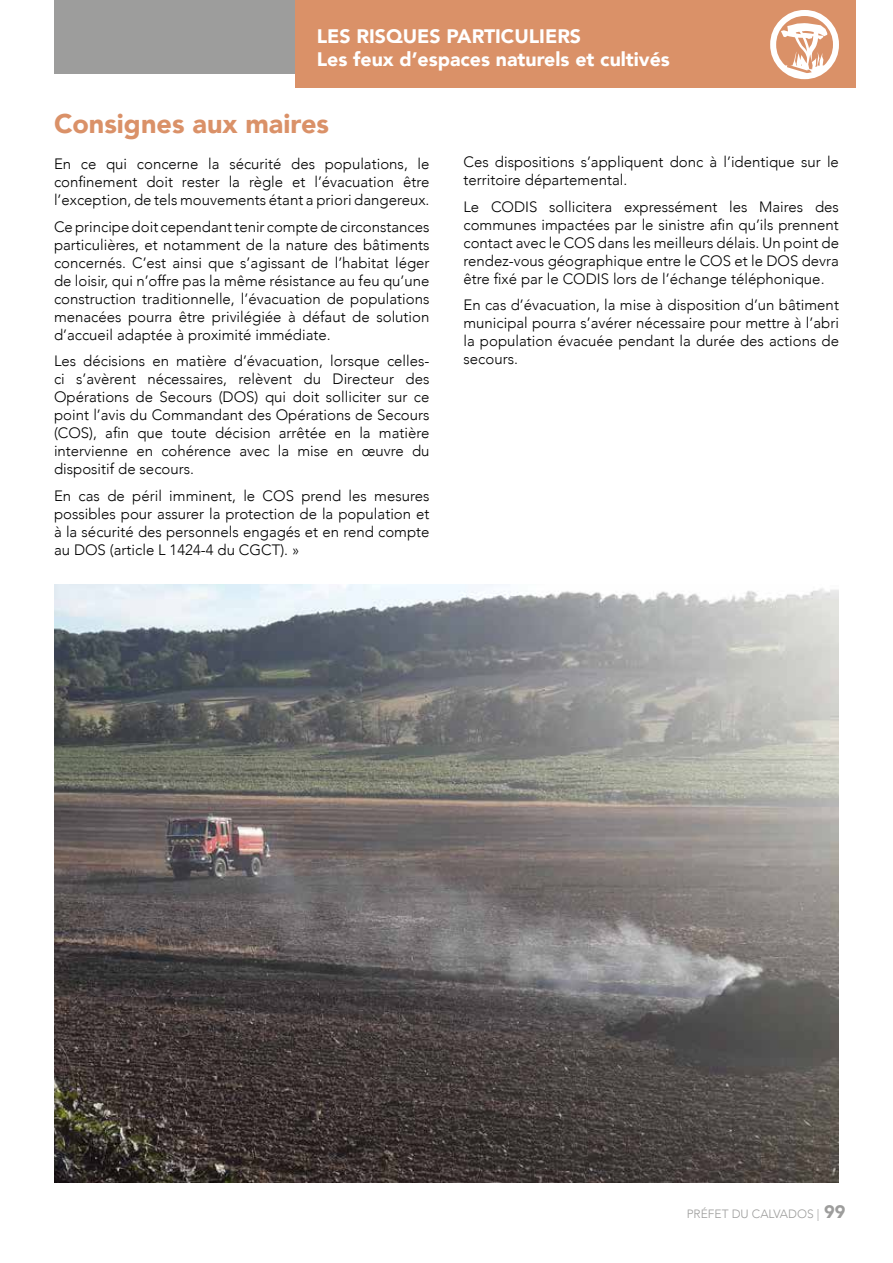
<style>
.page{position:relative;width:893px;height:1263px;background:#fff}
.page>*{position:absolute;margin:0;border:0;box-sizing:border-box;transform-origin:0 0}
.t1{font:900 27px "Avenir";color:#da9168}
.t2{font:900 19.5px/23.4px "Avenir";color:#fff}
.t3{font:300 15px/18px "Avenir";color:#000;text-align:justify}
.t4{font:300 12px "Avenir";color:#9d9d9c}
.s1{font-weight:900;font-size:18px}
</style>
<div class="page">
<div style="left:54px;top:0;width:784px;height:73px;background:#9d9d9c"></div>
<div style="left:295px;top:0;width:560px;height:87px;background:#da9168"></div>
<svg style="left:770px;top:10px;width:69px;height:69px"></svg>
<img style="left:54px;top:585px;width:785px;height:597px">
<h2 class="t2" style="left:317px;top:24px;width:355px">LES RISQUES PARTICULIERS<br>Les feux d’espaces naturels et cultivés</h2>
<h1 class="t1" style="left:54px;top:101px;width:276px">Consignes aux maires</h1>
<p class="t3" style="left:54px;top:155px;width:377px">En ce qui concerne la sécurité des populations, le confinement doit rester la règle et l’évacuation être l’exception, de tels mouvements étant a priori dangereux.</p>
<p class="t3" style="left:54px;top:218px;width:377px">Ce principe doit cependant tenir compte de circonstances particulières, et notamment de la nature des bâtiments concernés. C’est ainsi que s’agissant de l’habitat léger de loisir, qui n’offre pas la même résistance au feu qu’une construction traditionnelle, l’évacuation de populations menacées pourra être privilégiée à défaut de solution d’accueil adaptée à proximité immédiate.</p>
<p class="t3" style="left:54px;top:352px;width:377px">Les décisions en matière d’évacuation, lorsque celles&shy;ci s’avèrent nécessaires, relèvent du Directeur des Opérations de Secours (DOS) qui doit solliciter sur ce point l’avis du Commandant des Opérations de Secours (COS), afin que toute décision arrêtée en la matière intervienne en cohérence avec la mise en œuvre du dispositif de secours.</p>
<p class="t3" style="left:54px;top:487px;width:377px">En cas de péril imminent, le COS prend les mesures possibles pour assurer la protection de la population et à la sécurité des personnels engagés et en rend compte au DOS (article L 1424-4 du CGCT). »</p>
<p class="t3" style="left:463px;top:153px;width:377px">Ces dispositions s’appliquent donc à l’identique sur le territoire départemental.</p>
<p class="t3" style="left:463px;top:198px;width:377px">Le CODIS sollicitera expressément les Maires des communes impactées par le sinistre afin qu’ils prennent contact avec le COS dans les meilleurs délais. Un point de rendez-vous géographique entre le COS et le DOS devra être fixé par le CODIS lors de l’échange téléphonique.</p>
<p class="t3" style="left:463px;top:296px;width:377px">En cas d’évacuation, la mise à disposition d’un bâtiment municipal pourra s’avérer nécessaire pour mettre à l’abri la population évacuée pendant la durée des actions de secours.</p>
<p class="t4" style="left:687px;top:1207px;width:160px">PRÉFET DU CALVADOS | <span class="s1">99</span></p>
</div>
